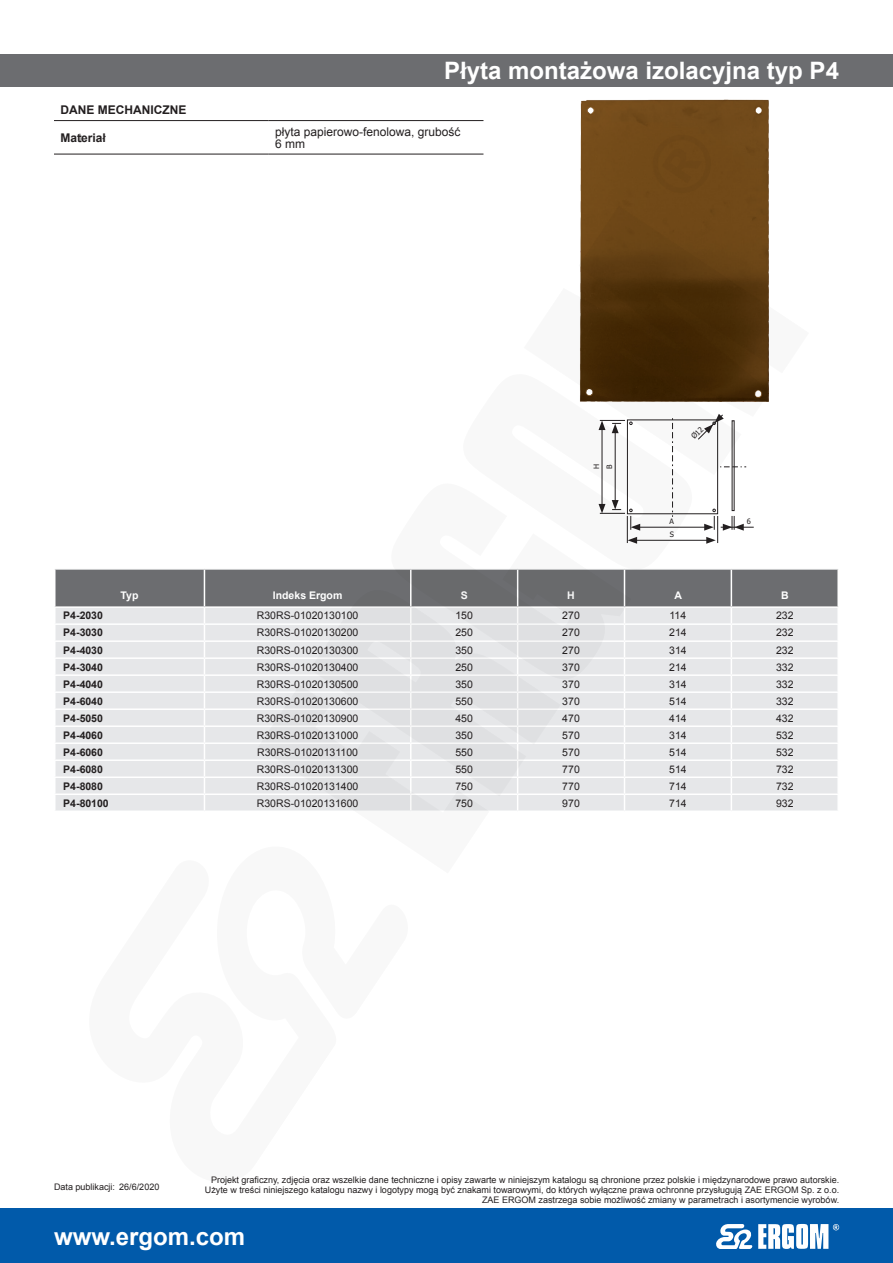
<style>
.page{position:relative;width:893px;height:1263px;background:#fff}
.page>*{position:absolute;margin:0;border:0;box-sizing:border-box;transform-origin:0 0}
.produkt-nazwa{font:700 24px "Arial";color:#fff}
.opis-body{font:12px/12px "Arial";color:#231f20}
.opis-body-bold{font:700 12px "Arial";color:#231f20}
.tabela-body{font:10.5px "Arial";color:#231f20}
.tabela-body-bold{font:700 10.5px "Arial";color:#231f20}
.tabela-naglowek{font:700 10.5px "Arial";color:#fff}
.t1{font:9px/9.8px "Arial";color:#231f20;text-align:right}
.c_schemat{font:7.5px/13.2px "Tahoma";color:#231f20}
</style>
<div class="page">
<div style="left:0;top:1209px;width:893px;height:54px;background:#015aaa"></div>
<svg style="left:716px;top:1224px;width:123px;height:25px"></svg>
<div style="left:0;top:54px;width:893px;height:32px;background:#6c6d70"></div>
<div style="left:580px;top:99px;width:189px;height:107px;background:#724a19"></div>
<hr style="left:54px;top:120px;width:215px;height:1px;background:#231f20">
<hr style="left:269px;top:120px;width:214px;height:1px;background:#231f20">
<hr style="left:54px;top:154px;width:215px;height:1px;background:#231f20">
<hr style="left:269px;top:154px;width:214px;height:1px;background:#231f20">
<svg style="left:579px;top:206px;width:190px;height:196px;background:#57370f"></svg>
<svg style="left:55px;top:569px;width:783px;height:242px;background:#d7d8da"></svg>
<svg style="left:310px;top:579px;width:251px;height:217px;background:#dcdddf"></svg>
<svg style="left:389px;top:568px;width:242px;height:123px;background:#c5c6c8"></svg>
<svg style="left:463px;top:372px;width:231px;height:209px"></svg>
<svg style="left:599px;top:414px;width:155px;height:130px"></svg>
<p class="produkt-nazwa" style="left:444px;top:54px;width:396px">Płyta montażowa izolacyjna typ P4</p>
<p class="opis-body-bold" style="left:60px;top:102px;width:127px">DANE MECHANICZNE</p>
<p class="opis-body-bold" style="left:60px;top:129px;width:47px">Materiał</p>
<p class="opis-body" style="left:275px;top:126px;width:187px">płyta papierowo-fenolowa, grubość<br>6 mm</p>
<p class="c_schemat" style="left:589px;top:469px;width:7px;rotate:-90deg">H<br>B</p>
<p class="c_schemat" style="left:669px;top:514px;width:6px">A</p>
<p class="c_schemat" style="left:670px;top:527px;width:6px">S</p>
<p class="c_schemat" style="left:747px;top:514px;width:6px">6</p>
<p class="tabela-naglowek" style="left:121px;top:588px;width:19px">Typ</p>
<p class="tabela-naglowek" style="left:273px;top:588px;width:71px">Indeks Ergom</p>
<p class="tabela-naglowek" style="left:461px;top:588px;width:9px">S</p>
<p class="tabela-naglowek" style="left:567px;top:588px;width:9px">H</p>
<p class="tabela-naglowek" style="left:674px;top:588px;width:9px">A</p>
<p class="tabela-naglowek" style="left:781px;top:588px;width:9px">B</p>
<p class="tabela-body-bold" style="left:63px;top:609px;width:41px">P4-2030</p>
<p class="tabela-body" style="left:257px;top:609px;width:103px">R30RS-01020130100</p>
<p class="tabela-body" style="left:455px;top:609px;width:19px">150</p>
<p class="tabela-body" style="left:562px;top:609px;width:19px">270</p>
<p class="tabela-body" style="left:670px;top:609px;width:18px">114</p>
<p class="tabela-body" style="left:776px;top:609px;width:19px">232</p>
<p class="tabela-body-bold" style="left:63px;top:626px;width:41px">P4-3030</p>
<p class="tabela-body" style="left:257px;top:626px;width:103px">R30RS-01020130200</p>
<p class="tabela-body" style="left:455px;top:626px;width:19px">250</p>
<p class="tabela-body" style="left:562px;top:626px;width:19px">270</p>
<p class="tabela-body" style="left:669px;top:626px;width:19px">214</p>
<p class="tabela-body" style="left:776px;top:626px;width:19px">232</p>
<p class="tabela-body-bold" style="left:63px;top:643px;width:41px">P4-4030</p>
<p class="tabela-body" style="left:257px;top:643px;width:103px">R30RS-01020130300</p>
<p class="tabela-body" style="left:455px;top:643px;width:19px">350</p>
<p class="tabela-body" style="left:562px;top:643px;width:19px">270</p>
<p class="tabela-body" style="left:669px;top:643px;width:19px">314</p>
<p class="tabela-body" style="left:776px;top:643px;width:19px">232</p>
<p class="tabela-body-bold" style="left:63px;top:660px;width:41px">P4-3040</p>
<p class="tabela-body" style="left:257px;top:660px;width:103px">R30RS-01020130400</p>
<p class="tabela-body" style="left:455px;top:660px;width:19px">250</p>
<p class="tabela-body" style="left:562px;top:660px;width:19px">370</p>
<p class="tabela-body" style="left:669px;top:660px;width:19px">214</p>
<p class="tabela-body" style="left:776px;top:660px;width:19px">332</p>
<p class="tabela-body-bold" style="left:63px;top:677px;width:41px">P4-4040</p>
<p class="tabela-body" style="left:257px;top:677px;width:103px">R30RS-01020130500</p>
<p class="tabela-body" style="left:455px;top:677px;width:19px">350</p>
<p class="tabela-body" style="left:562px;top:677px;width:19px">370</p>
<p class="tabela-body" style="left:669px;top:677px;width:19px">314</p>
<p class="tabela-body" style="left:776px;top:677px;width:19px">332</p>
<p class="tabela-body-bold" style="left:63px;top:694px;width:41px">P4-6040</p>
<p class="tabela-body" style="left:257px;top:694px;width:103px">R30RS-01020130600</p>
<p class="tabela-body" style="left:455px;top:694px;width:19px">550</p>
<p class="tabela-body" style="left:562px;top:694px;width:19px">370</p>
<p class="tabela-body" style="left:669px;top:694px;width:19px">514</p>
<p class="tabela-body" style="left:776px;top:694px;width:19px">332</p>
<p class="tabela-body-bold" style="left:63px;top:711px;width:41px">P4-5050</p>
<p class="tabela-body" style="left:257px;top:711px;width:103px">R30RS-01020130900</p>
<p class="tabela-body" style="left:455px;top:711px;width:19px">450</p>
<p class="tabela-body" style="left:562px;top:711px;width:19px">470</p>
<p class="tabela-body" style="left:669px;top:711px;width:19px">414</p>
<p class="tabela-body" style="left:776px;top:711px;width:19px">432</p>
<p class="tabela-body-bold" style="left:63px;top:728px;width:41px">P4-4060</p>
<p class="tabela-body" style="left:257px;top:728px;width:103px">R30RS-01020131000</p>
<p class="tabela-body" style="left:455px;top:728px;width:19px">350</p>
<p class="tabela-body" style="left:562px;top:728px;width:19px">570</p>
<p class="tabela-body" style="left:669px;top:728px;width:19px">314</p>
<p class="tabela-body" style="left:776px;top:728px;width:19px">532</p>
<p class="tabela-body-bold" style="left:63px;top:745px;width:41px">P4-6060</p>
<p class="tabela-body" style="left:257px;top:745px;width:102px">R30RS-01020131100</p>
<p class="tabela-body" style="left:455px;top:745px;width:19px">550</p>
<p class="tabela-body" style="left:562px;top:745px;width:19px">570</p>
<p class="tabela-body" style="left:669px;top:745px;width:19px">514</p>
<p class="tabela-body" style="left:776px;top:745px;width:19px">532</p>
<p class="tabela-body-bold" style="left:63px;top:762px;width:41px">P4-6080</p>
<p class="tabela-body" style="left:257px;top:762px;width:103px">R30RS-01020131300</p>
<p class="tabela-body" style="left:455px;top:762px;width:19px">550</p>
<p class="tabela-body" style="left:562px;top:762px;width:19px">770</p>
<p class="tabela-body" style="left:669px;top:762px;width:19px">514</p>
<p class="tabela-body" style="left:776px;top:762px;width:19px">732</p>
<p class="tabela-body-bold" style="left:63px;top:779px;width:41px">P4-8080</p>
<p class="tabela-body" style="left:257px;top:779px;width:103px">R30RS-01020131400</p>
<p class="tabela-body" style="left:455px;top:779px;width:19px">750</p>
<p class="tabela-body" style="left:562px;top:779px;width:19px">770</p>
<p class="tabela-body" style="left:669px;top:779px;width:19px">714</p>
<p class="tabela-body" style="left:776px;top:779px;width:19px">732</p>
<p class="tabela-body-bold" style="left:63px;top:796px;width:47px">P4-80100</p>
<p class="tabela-body" style="left:257px;top:796px;width:103px">R30RS-01020131600</p>
<p class="tabela-body" style="left:455px;top:796px;width:19px">750</p>
<p class="tabela-body" style="left:562px;top:796px;width:19px">970</p>
<p class="tabela-body" style="left:669px;top:796px;width:19px">714</p>
<p class="tabela-body" style="left:776px;top:796px;width:19px">932</p>
<p class="t1" style="left:54px;top:1182px;width:107px">Data publikacji: 26/6/2020</p>
<p class="t1" style="left:205px;top:1175px;width:636px">Projekt graficzny, zdjęcia oraz wszelkie dane techniczne i opisy zawarte w niniejszym katalogu są chronione przez polskie i międzynarodowe prawo autorskie.<br>Użyte w treści niniejszego katalogu nazwy i logotypy mogą być znakami towarowymi, do których wyłączne prawa ochronne przysługują ZAE ERGOM Sp. z o.o.<br>ZAE ERGOM zastrzega sobie możliwość zmiany w parametrach i asortymencie wyrobów.</p>
<h1 class="produkt-nazwa" style="left:54px;top:1220px;width:193px">www.ergom.com</h1>
</div>
